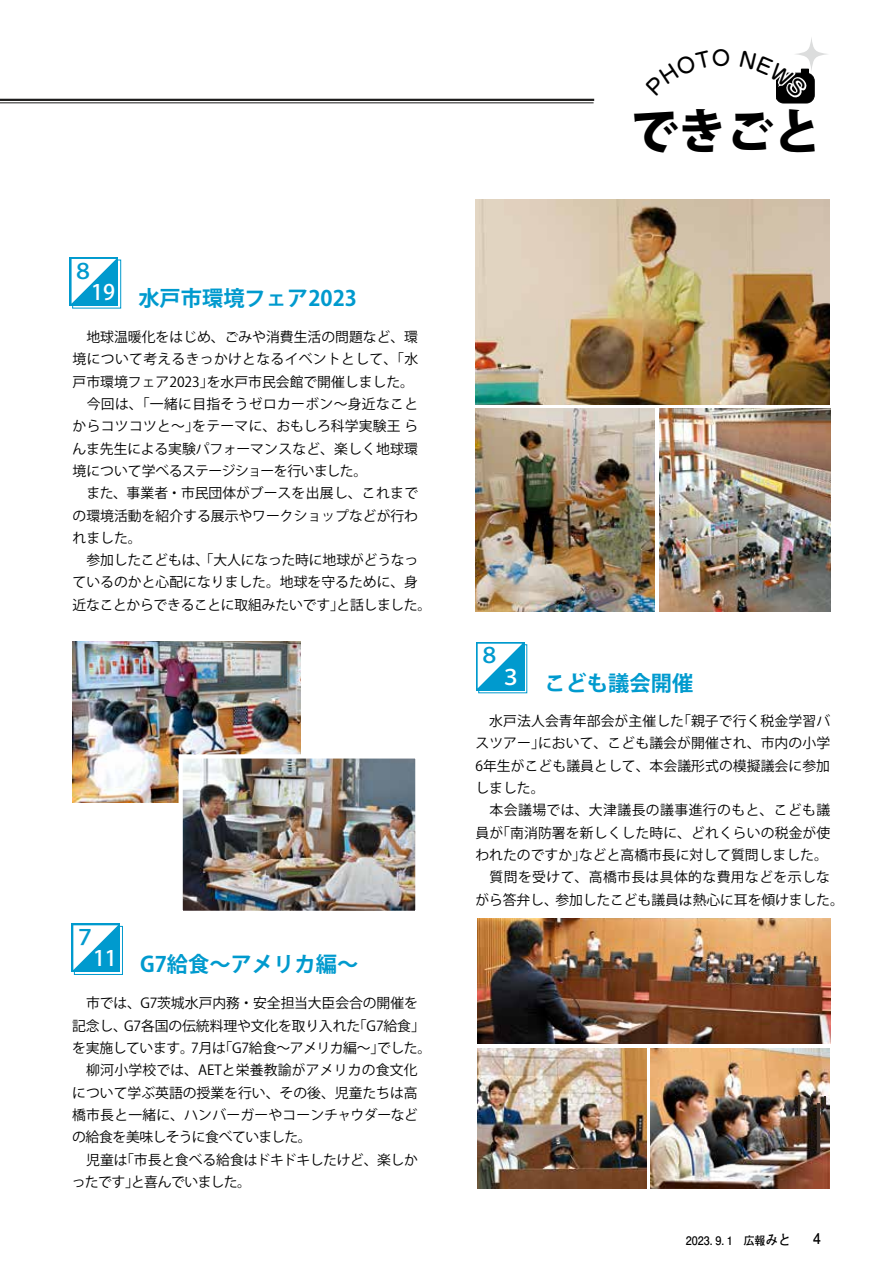
<style>
.page{position:relative;width:893px;height:1263px;background:#fff}
.page>*{position:absolute;margin:0;border:0;box-sizing:border-box;transform-origin:0 0}
.t1{font:800 47.85px "Koz Go Pr 6 N";color:#000}
.t2{font:700 21.3px "Koz Go Pr 6 N";color:#009ace}
.t3{font:500 21.3px "Koz Go Pr 6 N";color:#fff}
.t4{font:500 21.3px "Koz Go Pr 6 N";color:#009ace}
.t5{font:700 14.85px "Futo Go B101 Pro";color:#000;scale:.92 1}
.t6{font:13.8px/22.4px "Koz Go Pr 6 N";color:#000}
.t7{font:13.8px/22.4px "Koz Go Pro";letter-spacing:.005em;color:#000}
.t8{font:13.8px "Koz Go Pro";letter-spacing:.03em;color:#000}
.t9{font:13.8px "Koz Go Pr 6 N";letter-spacing:.025em;color:#000}
.t10{font:13.8px "Koz Go Pr 6 N";letter-spacing:-.02em;color:#000}
.t11{font:13.8px "Koz Go Pr 6 N";letter-spacing:-.035em;color:#000}
.t12{font:13.8px/22.4px "Koz Go Pr 6 N";letter-spacing:-.03em;color:#000}
.t13{font:13.8px "Koz Go Pr 6 N";letter-spacing:.02em;color:#000}
.t14{font:700 11.7px "Futo Go B101 Pro";color:#000;scale:.93 1}
.s1{font-size:13.8px}
</style>
<div class="page">
<hr style="left:0;top:99px;width:593px;height:2px;background:#1f1e1d">
<hr style="left:0;top:102px;width:593px;height:1px;background:#1f1e1d">
<div style="left:776px;top:73px;width:38px;height:30px;background:#000;border-radius:8px"></div>
<div style="left:776px;top:73px;width:39px;height:30px;border:1px solid #000;border-radius:8px"></div>
<div style="left:801px;top:69px;width:8px;height:5px;border:1px solid #000"></div>
<div style="left:783px;top:76px;width:24px;height:24px;border:1px solid #000;border-radius:50%"></div>
<svg style="left:794px;top:36px;width:35px;height:36px"></svg>
<img style="left:475px;top:409px;width:180px;height:202px">
<div style="left:71px;top:923px;width:49px;height:49px;background:#009ace"></div>
<div style="left:74px;top:926px;width:49px;height:49px;border:1px solid #009ace"></div>
<svg style="left:73px;top:925px;width:45px;height:45px"></svg>
<svg style="left:69px;top:257px;width:49px;height:49px"></svg>
<div style="left:72px;top:260px;width:49px;height:48px;border:1px solid #009ace"></div>
<svg style="left:72px;top:259px;width:44px;height:45px"></svg>
<img style="left:475px;top:200px;width:354px;height:204px">
<img style="left:659px;top:409px;width:171px;height:202px">
<svg style="left:476px;top:642px;width:48px;height:48px"></svg>
<svg style="left:478px;top:644px;width:44px;height:44px"></svg>
<img style="left:651px;top:1048px;width:179px;height:140px">
<img style="left:477px;top:1048px;width:169px;height:140px">
<img style="left:477px;top:918px;width:353px;height:126px">
<img style="left:73px;top:641px;width:228px;height:161px">
<img style="left:184px;top:759px;width:230px;height:151px">
<div style="left:179px;top:754px;width:240px;height:161px;border:4px solid #fff"></div>
<hr style="left:817px;top:1104px;width:3px;height:49px;background:#3c302a">
<svg style="left:798px;top:1096px;width:2px;height:19px"></svg>
<svg style="left:824px;top:1096px;width:1px;height:12px"></svg>
<svg style="left:813px;top:956px;width:3px;height:10px"></svg>
<svg style="left:770px;top:956px;width:14px;height:27px"></svg>
<svg style="left:727px;top:970px;width:3px;height:12px"></svg>
<svg style="left:741px;top:961px;width:2px;height:11px"></svg>
<svg style="left:750px;top:955px;width:3px;height:9px"></svg>
<svg style="left:706px;top:960px;width:2px;height:11px"></svg>
<svg style="left:720px;top:954px;width:2px;height:9px"></svg>
<svg style="left:629px;top:959px;width:2px;height:9px"></svg>
<svg style="left:598px;top:958px;width:2px;height:6px"></svg>
<svg style="left:567px;top:957px;width:2px;height:9px"></svg>
<svg style="left:247px;top:901px;width:7px;height:2px"></svg>
<svg style="left:288px;top:870px;width:23px;height:4px"></svg>
<svg style="left:776px;top:50px;width:32px;height:48px"></svg>
<h2 class="t4" style="left:73px;top:259px;width:23px">８</h2>
<h2 class="t3" style="left:91px;top:280px;width:25px">19</h2>
<h2 class="t2" style="left:138px;top:286px;width:220px">水戸市環境フェア2023</h2>
<p class="t6" style="left:73px;top:326px;width:347px">　地球温暖化をはじめ、ごみや消費生活の問題など、環</p>
<p class="t9" style="left:73px;top:351px;width:347px">境について考えるきっかけとなるイベントとして、「水</p>
<p class="t6" style="left:207px;top:371px;width:209px">を水戸市民会館で開催しました。</p>
<p class="t6" style="left:73px;top:371px;width:143px">戸市環境フェア2023」</p>
<p class="t9" style="left:73px;top:396px;width:347px">　今回は、「一緒に目指そうゼロカーボン～身近なこと</p>
<p class="t6" style="left:192px;top:415px;width:228px">をテーマに、おもしろ科学実験王ら</p>
<p class="t13" style="left:73px;top:418px;width:128px">からコツコツと～」</p>
<p class="t6" style="left:73px;top:438px;width:347px">んま先生による実験パフォーマンスなど、楽しく地球環</p>
<p class="t11" style="left:73px;top:463px;width:296px">境について学べるステージショーを行いました。</p>
<p class="t6" style="left:73px;top:482px;width:347px">　また、事業者・市民団体がブースを出展し、これまで</p>
<p class="t6" style="left:73px;top:505px;width:347px">の環境活動を紹介する展示やワークショップなどが行わ</p>
<p class="t6" style="left:73px;top:527px;width:71px">れました。</p>
<p class="t6" style="left:73px;top:549px;width:347px">　参加したこどもは、「大人になった時に地球がどうなっ</p>
<p class="t6" style="left:73px;top:571px;width:347px">ているのかと心配になりました。地球を守るために、身</p>
<p class="t6" style="left:336px;top:594px;width:96px">と話しました。</p>
<p class="t10" style="left:73px;top:597px;width:273px">近なことからできることに取組みたいです」</p>
<h2 class="t4" style="left:74px;top:925px;width:23px">７</h2>
<h2 class="t3" style="left:93px;top:946px;width:25px">11</h2>
<p class="t6" style="left:353px;top:992px;width:73px;text-indent:-281px">　市では、G7茨城水戸内務・安全担当大臣会合の開催を「G7給食「</p>
<h2 class="t2" style="left:140px;top:952px;width:220px">G7給食～アメリカ編~</h2>
<p class="t6" style="left:124px;top:1015px;width:237px">G7各国の伝統料理や文化を取り入れた</p>
<p class="t6" style="left:72px;top:1015px;width:56px">記念し、</p>
<p class="t10" style="left:218px;top:1040px;width:167px">「G7給食～アメリカ編～」</p>
<p class="t6" style="left:72px;top:1037px;width:347px">を実施しています。<br>　柳河小学校では、AETと栄養教諭がアメリカの食文化について学ぶ英語の授業を行い、その後、児童たちは高橋市長と一緒に、ハンバーガーやコーンチャウダーなどの給食を美味しそうに食べていました。</p>
<p class="t6" style="left:120px;top:1148px;width:299px">「市長と食べる給食はドキドキしたけど、楽しか</p>
<p class="t6" style="left:377px;top:1037px;width:56px">でした。</p>
<p class="t6" style="left:191px;top:1037px;width:36px">7月は</p>
<p class="t12" style="left:72px;top:1148px;width:181px">　児童は<br>ったですと喜んでいました。</p>
<p class="t6" style="left:125px;top:1171px;width:15px">」</p>
<h1 class="t1" style="left:630px;top:104px;width:193px">できごと</h1>
<h2 class="t4" style="left:479px;top:644px;width:23px">８</h2>
<h2 class="t3" style="left:500px;top:665px;width:23px">３</h2>
<h2 class="t2" style="left:544px;top:671px;width:150px">こども議会開催</h2>
<p class="t7" style="left:538px;top:710px;width:294px;text-indent:-63px">　水戸法人会青年部会が主催した<br>において、こども議会が開催され、市内の小学</p>
<p class="t7" style="left:677px;top:710px;width:154px">「親子で行く税金学習バ</p>
<p class="t7" style="left:475px;top:732px;width:71px">スツアー」</p>
<p class="t7" style="left:475px;top:755px;width:356px">6年生がこども議員として、本会議形式の模擬議会に参加</p>
<p class="t7" style="left:475px;top:777px;width:71px">しました。</p>
<p class="t8" style="left:475px;top:801px;width:356px">　本会議場では、大津議長の議事進行のもと、こども議</p>
<p class="t7" style="left:496px;top:822px;width:336px">「南消防署を新しくした時に、どれくらいの税金が使</p>
<p class="t7" style="left:475px;top:822px;width:29px">員が</p>
<p class="t7" style="left:579px;top:844px;width:250px">などと高橋市長に対して質問しました。</p>
<p class="t7" style="left:475px;top:844px;width:112px">われたのですか」</p>
<p class="t8" style="left:475px;top:868px;width:356px">　質問を受けて、高橋市長は具体的な費用などを示しな</p>
<p class="t7" style="left:555px;top:889px;width:290px">参加したこども議員は熱心に耳を傾けました。</p>
<p class="t7" style="left:475px;top:889px;width:84px">がら答弁し、</p>
<p class="t14" style="left:686px;top:1231px;width:115px">2023. 9. 　1 広報<span class="s1">みと</span></p>
<p class="t5" style="left:813px;top:1226px;width:10px">4</p>
</div>
